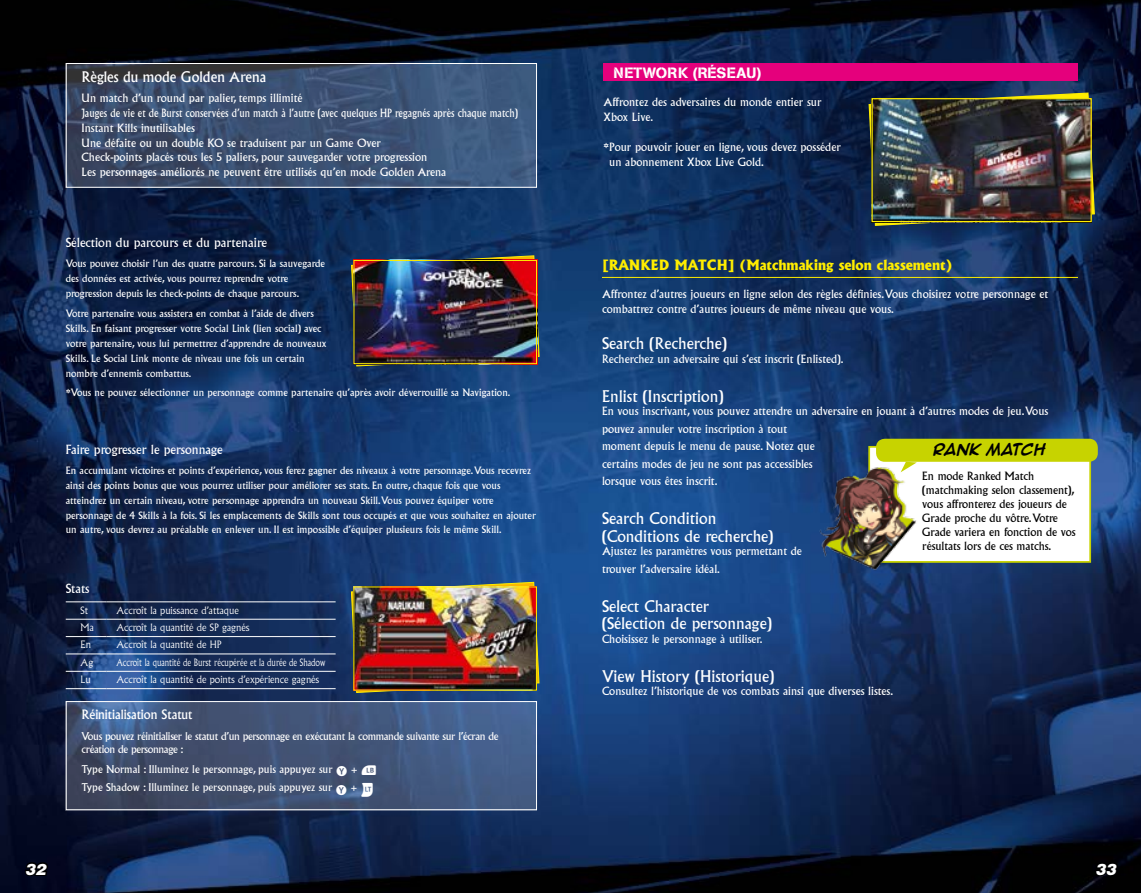
<style>
.page{position:relative;width:1141px;height:893px;background:#fff}
.page>*{position:absolute;margin:0;border:0;box-sizing:border-box;transform-origin:0 0}
.本文_W{font:15.75px/17.5px "Albertus";color:#fff}
.モード見出し{font:14.88px "AG Book Stencil";letter-spacing:.02em;color:#fff}
.本文_W-2{font:500 14px "Albertus";color:#fff}
.t1{font:italic 900 14px "Hallmarke";color:#fff}
.モード見出し02{font:800 13.65px "Albertus";color:#ffed00}
.囲み_見出し{font:700 13.65px "Anime Ace 2.0 BB";color:#000}
.見出し02{font:12.42px "Albertus";color:#fff}
.見出し02-2{font:500 12.42px "Albertus";color:#fff}
.本文_W-3{font:11.2px/17.5px "Albertus";color:#fff}
.囲み_本文{font:11.2px/14px "Albertus";letter-spacing:-.005em;color:#000}
.本文_W-4{font:11.2px "Albertus";color:#fff;scale:.87 1}
.本文_W-5{font:10.5px/13.1px "Albertus";letter-spacing:-.03em;color:#fff}
.本文_W-6{font:10.5px "Albertus";color:#fff}
.本文_W-7{font:9.97px/14.9px "Albertus";color:#fff}
.見出し02-3{font:9.97px/14.9px "Albertus";color:#fff}
.表{font:300 9.97px "Albertus";color:#fff}
.表-2{font:300 9.97px "Albertus";color:#fff;scale:.83 1}
</style>
<div class="page">
<img style="left:0;top:0;width:1141px;height:893px">
<svg style="left:24px;top:860px;width:26px;height:24px"></svg>
<svg style="left:1094px;top:861px;width:25px;height:23px"></svg>
<svg style="left:68px;top:703px;width:467px;height:105px;background:#415478"></svg>
<svg style="left:68px;top:65px;width:467px;height:121px;background:#3b4f6f"></svg>
<div style="left:66px;top:63px;width:471px;height:125px;border:1px solid #fff"></div>
<div style="left:66px;top:701px;width:471px;height:109px;border:1px solid #fff"></div>
<svg style="left:350px;top:255px;width:190px;height:112px;background:#3f4650"></svg>
<svg style="left:350px;top:581px;width:190px;height:112px;background:#3d5969"></svg>
<img style="left:355px;top:262px;width:180px;height:100px">
<div style="left:353px;top:260px;width:184px;height:104px;border:1px solid #ffed00"></div>
<img style="left:355px;top:588px;width:180px;height:101px">
<div style="left:353px;top:586px;width:184px;height:105px;border:1px solid #ffed00"></div>
<hr style="left:66px;top:601px;width:40px;height:1px;background:#fff">
<hr style="left:106px;top:601px;width:230px;height:1px;background:#fff">
<hr style="left:66px;top:619px;width:40px;height:1px;background:#fff">
<hr style="left:106px;top:619px;width:230px;height:1px;background:#fff">
<hr style="left:66px;top:636px;width:40px;height:1px;background:#fff">
<hr style="left:106px;top:636px;width:230px;height:1px;background:#fff">
<hr style="left:66px;top:653px;width:40px;height:1px;background:#fff">
<hr style="left:106px;top:653px;width:230px;height:1px;background:#fff">
<hr style="left:66px;top:671px;width:40px;height:1px;background:#fff">
<hr style="left:66px;top:688px;width:40px;height:1px;background:#fff">
<hr style="left:106px;top:671px;width:230px;height:1px;background:#fff">
<hr style="left:106px;top:688px;width:230px;height:1px;background:#fff">
<div style="left:604px;top:63px;width:474px;height:17px;background:#e5007c"></div>
<svg style="left:868px;top:92px;width:227px;height:135px;background:#37453c"></svg>
<img style="left:873px;top:100px;width:217px;height:120px">
<div style="left:871px;top:98px;width:221px;height:124px;border:1px solid #ffed00"></div>
<hr style="left:602px;top:277px;width:476px;height:1px;background:#ffed00">
<div style="left:868px;top:446px;width:223px;height:117px;background:#fff;border:2px solid #c7d300"></div>
<div style="left:876px;top:439px;width:222px;height:23px;background:#c7d300;border-radius:9px"></div>
<img style="left:813px;top:467px;width:109px;height:109px">
<svg style="left:901px;top:462px;width:16px;height:10px"></svg>
<svg style="left:337px;top:766px;width:10px;height:10px"></svg>
<svg style="left:362px;top:765px;width:14px;height:10px"></svg>
<svg style="left:336px;top:785px;width:11px;height:10px"></svg>
<svg style="left:362px;top:782px;width:11px;height:14px"></svg>
<p class="本文_W-2" style="left:82px;top:68px;width:186px">Règles du mode Golden Arena</p>
<p class="本文_W-3" style="left:82px;top:89px;width:222px">Un match d’un round par palier, temps illimité</p>
<p class="本文_W-4" style="left:82px;top:106px;width:503px">Jauges de vie et de Burst conservées d’un match à l’autre (avec quelques HP regagnés après chaque match)</p>
<p class="本文_W-3" style="left:82px;top:119px;width:115px">Instant Kills inutilisables</p>
<p class="本文_W-3" style="left:82px;top:134px;width:301px">Une défaite ou un double KO se traduisent par un Game Over</p>
<p class="本文_W-3" style="left:82px;top:149px;width:347px">Check-points placés tous les 5 paliers, pour sauvegarder votre progression</p>
<p class="本文_W-3" style="left:82px;top:164px;width:366px">Les personnages améliorés ne peuvent être utilisés qu’en mode Golden Arena</p>
<p class="見出し02" style="left:66px;top:235px;width:203px">Sélection du parcours et du partenaire</p>
<p class="見出し02-3" style="left:66px;top:256px;width:261px">Vous pouvez choisir l’un des quatre parcours. Si la sauvegarde des données est activée, vous pourrez reprendre votre progression depuis les check-points de chaque parcours.</p>
<p class="本文_W-7" style="left:66px;top:306px;width:262px">Votre partenaire vous assistera en combat à l’aide de divers Skills. En faisant progresser votre Social Link (lien social) avec votre partenaire, vous lui permettrez d’apprendre de nouveaux Skills. Le Social Link monte de niveau une fois un certain nombre d’ennemis combattus.</p>
<p class="本文_W-7" style="left:66px;top:385px;width:446px">*Vous ne pouvez sélectionner un personnage comme partenaire qu’après avoir déverrouillé sa Navigation.</p>
<p class="見出し02" style="left:66px;top:442px;width:159px">Faire progresser le personnage</p>
<p class="本文_W-7" style="left:66px;top:463px;width:472px">En accumulant victoires et points d’expérience, vous ferez gagner des niveaux à votre personnage. Vous recevrez ainsi des points bonus que vous pourrez utiliser pour améliorer ses stats. En outre, chaque fois que vous atteindrez un certain niveau, votre personnage apprendra un nouveau Skill. Vous pouvez équiper votre personnage de 4 Skills à la fois. Si les emplacements de Skills sont tous occupés et que vous souhaitez en ajouter un autre, vous devrez au préalable en enlever un. Il est impossible d’équiper plusieurs fois le même Skill.</p>
<p class="見出し02" style="left:66px;top:581px;width:25px">Stats</p>
<p class="表" style="left:81px;top:604px;width:9px">St</p>
<p class="表" style="left:116px;top:604px;width:124px">Accroît la puissance d’attaque</p>
<p class="表" style="left:81px;top:622px;width:15px">Ma</p>
<p class="表" style="left:116px;top:622px;width:135px">Accroît la quantité de SP gagnés</p>
<p class="表" style="left:81px;top:639px;width:12px">En</p>
<p class="表" style="left:116px;top:639px;width:107px">Accroît la quantité de HP</p>
<p class="表" style="left:81px;top:656px;width:14px">Ag</p>
<p class="表-2" style="left:116px;top:656px;width:254px">Accroît la quantité de Burst récupérée et la durée de Shadow</p>
<p class="表" style="left:81px;top:674px;width:12px">Lu</p>
<p class="表" style="left:116px;top:674px;width:205px">Accroît la quantité de points d’expérience gagnés</p>
<p class="見出し02-2" style="left:82px;top:707px;width:112px">Réinitialisation Statut</p>
<p class="本文_W-5" style="left:82px;top:729px;width:418px">Vous pouvez réinitialiser le statut d’un personnage en exécutant la commande suivante sur l’écran de création de personnage :</p>
<p class="本文_W-6" style="left:82px;top:762px;width:253px">Type Normal : Illuminez le personnage, puis appuyez sur</p>
<p class="本文_W-5" style="left:351px;top:762px;width:9px">+</p>
<p class="本文_W-6" style="left:82px;top:781px;width:252px">Type Shadow : Illuminez le personnage, puis appuyez sur</p>
<p class="本文_W-5" style="left:350px;top:781px;width:9px">+</p>
<p class="モード見出し" style="left:613px;top:64px;width:150px">NETWORK (RÉSEAU)</p>
<p class="本文_W-3" style="left:604px;top:95px;width:219px;line-height:14.9px">Affrontez des adversaires du monde entier sur<br>Xbox Live.</p>
<p class="本文_W-3" style="left:609px;top:139px;width:233px;line-height:14.9px;text-indent:-6px">*Pour pouvoir jouer en ligne, vous devez posséder un abonnement Xbox Live Gold.</p>
<p class="モード見出し02" style="left:602px;top:256px;width:352px">[RANKED MATCH] (Matchmaking selon classement)</p>
<p class="本文_W-3" style="left:602px;top:287px;width:448px;line-height:14.9px">Affrontez d’autres joueurs en ligne selon des règles définies. Vous choisirez votre personnage et combattrez contre d’autres joueurs de même niveau que vous.</p>
<p class="本文_W" style="left:602px;top:335px;width:126px">Search (Recherche)</p>
<p class="本文_W-3" style="left:602px;top:350px;width:243px">Recherchez un adversaire qui s’est inscrit (Enlisted).</p>
<p class="本文_W" style="left:602px;top:387px;width:123px">Enlist (Inscription)</p>
<p class="本文_W-3" style="left:602px;top:402px;width:448px">En vous inscrivant, vous pouvez attendre un adversaire en jouant à d’autres modes de jeu. Vous pouvez annuler votre inscription à tout<br>moment depuis le menu de pause. Notez que<br>certains modes de jeu ne sont pas accessibles<br>lorsque vous êtes inscrit.</p>
<p class="本文_W" style="left:602px;top:510px;width:173px">Search Condition (Conditions de recherche)</p>
<p class="本文_W-3" style="left:602px;top:542px;width:201px">Ajustez les paramètres vous permettant de trouver l’adversaire idéal.</p>
<p class="本文_W" style="left:602px;top:597px;width:171px">Select Character (Sélection de personnage)</p>
<p class="本文_W-3" style="left:602px;top:630px;width:162px">Choisissez le personnage à utiliser.</p>
<p class="本文_W" style="left:602px;top:667px;width:174px">View History (Historique)</p>
<p class="本文_W-3" style="left:602px;top:682px;width:293px">Consultez l’historique de vos combats ainsi que diverses listes.</p>
<p class="囲み_見出し" style="left:933px;top:439px;width:114px">RANK MATCH</p>
<p class="囲み_本文" style="left:922px;top:469px;width:155px">En mode Ranked Match (matchmaking selon classement), vous affronterez des joueurs de<br>Grade proche du vôtre. Votre<br>Grade variera en fonction de vos résultats lors de ces matchs.</p>
<p class="t1" style="left:25px;top:859px;width:23px">32</p>
<p class="t1" style="left:1095px;top:859px;width:23px">33</p>
</div>
